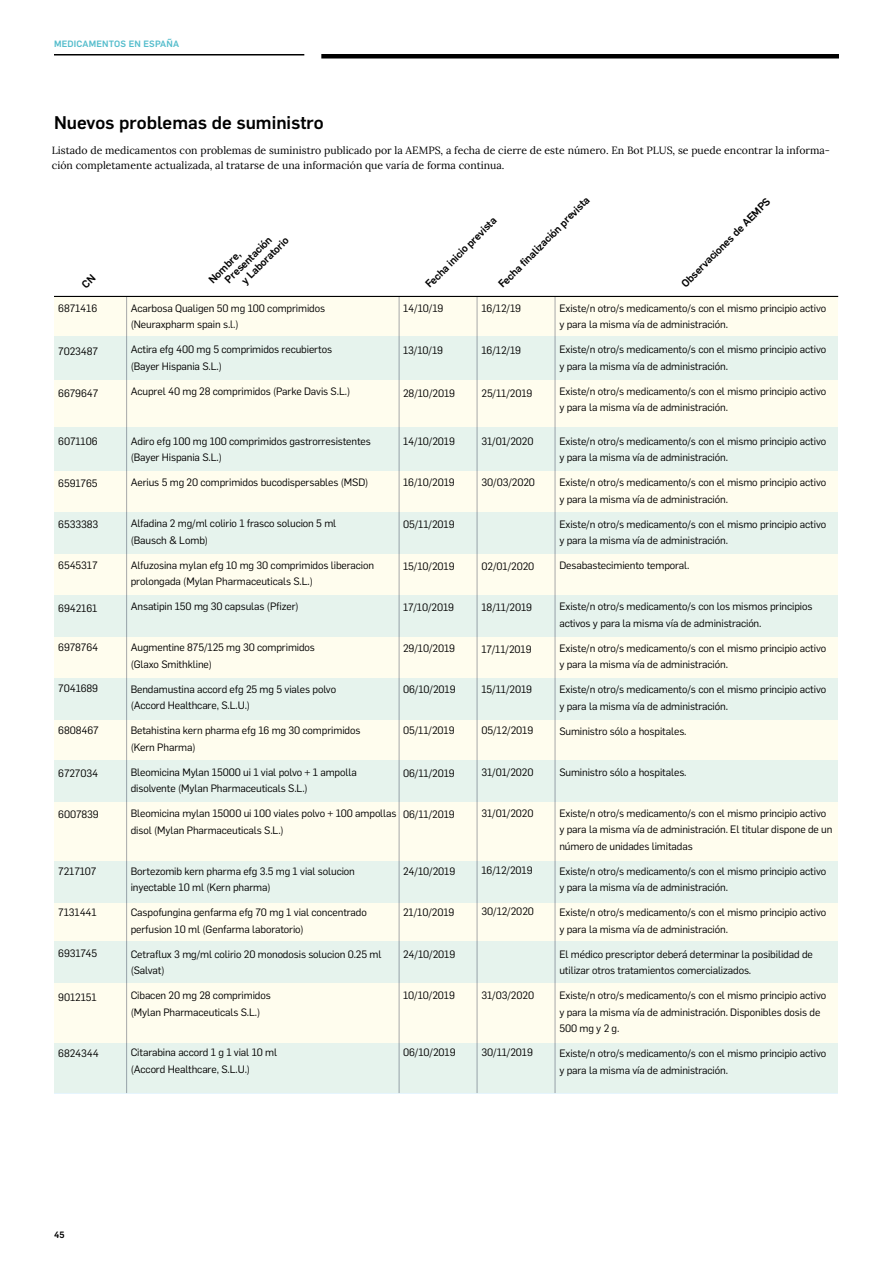
<style>
.page{position:relative;width:893px;height:1263px;background:#fff}
.page>*{position:absolute;margin:0;border:0;box-sizing:border-box;transform-origin:0 0}
.t1{font:500 18px "Flama";color:#000}
.t2{font:10.5px/16.5px "Flama";letter-spacing:-.01em;color:#000}
.t3{font:10.5px/15px "Lora";color:#000}
.t4{font:500 10.5px "Flama";color:#000}
.t5{font:500 9px "Flama";letter-spacing:.02em;color:#55bdcc}
.t6{font:500 9px "Flama";color:#000}
</style>
<div class="page">
<div style="left:54px;top:296px;width:783px;height:797px;background:#fffdee"></div>
<hr style="left:126px;top:297px;width:1px;height:796px;background:#a7a8a9">
<hr style="left:399px;top:296px;width:1px;height:797px;background:#a7a8a9">
<hr style="left:555px;top:296px;width:1px;height:797px;background:#a7a8a9">
<hr style="left:477px;top:297px;width:1px;height:796px;background:#a7a8a9">
<hr style="left:54px;top:296px;width:784px;height:1px;background:#000">
<div style="left:54px;top:336px;width:783px;height:44px;background:#e6f3ed"></div>
<div style="left:54px;top:427px;width:783px;height:44px;background:#e6f3ed"></div>
<div style="left:54px;top:513px;width:783px;height:41px;background:#e6f3ed"></div>
<div style="left:54px;top:596px;width:783px;height:41px;background:#e6f3ed"></div>
<div style="left:54px;top:678px;width:783px;height:41px;background:#e6f3ed"></div>
<div style="left:54px;top:760px;width:783px;height:42px;background:#e6f3ed"></div>
<div style="left:54px;top:861px;width:783px;height:41px;background:#e6f3ed"></div>
<div style="left:54px;top:941px;width:783px;height:42px;background:#e6f3ed"></div>
<div style="left:54px;top:1043px;width:783px;height:50px;background:#e6f3ed"></div>
<div style="left:321px;top:54px;width:518px;height:5px;background:#000"></div>
<hr style="left:54px;top:54px;width:250px;height:2px;background:#000">
<p class="t5" style="left:54px;top:37px;width:127px">MEDICAMENTOS EN ESPAÑA</p>
<h1 class="t1" style="left:54px;top:109px;width:271px">Nuevos problemas de suministro</h1>
<p class="t3" style="left:52px;top:142px;width:780px">Listado de medicamentos con problemas de suministro publicado por la AEMPS, a fecha de cierre de este número. En Bot PLUS, se puede encontrar la informa&shy;ción completamente actualizada, al tratarse de una información que varía de forma continua.</p>
<p class="t2" style="left:58px;top:300px;width:41px">6871416</p>
<p class="t2" style="left:58px;top:342px;width:41px">7023487</p>
<p class="t2" style="left:58px;top:385px;width:42px">6679647</p>
<p class="t2" style="left:58px;top:433px;width:41px">6071106</p>
<p class="t2" style="left:58px;top:474px;width:41px">6591765</p>
<p class="t2" style="left:58px;top:516px;width:41px">6533383</p>
<p class="t2" style="left:58px;top:557px;width:41px">6545317</p>
<p class="t2" style="left:58px;top:599px;width:41px">6942161</p>
<p class="t2" style="left:58px;top:639px;width:42px">6978764</p>
<p class="t2" style="left:58px;top:680px;width:41px">7041689</p>
<p class="t2" style="left:58px;top:722px;width:42px">6808467</p>
<p class="t2" style="left:58px;top:764px;width:41px">6727034</p>
<p class="t2" style="left:58px;top:805px;width:42px">6007839</p>
<p class="t2" style="left:58px;top:862px;width:40px">7217107</p>
<p class="t2" style="left:58px;top:903px;width:40px">7131441</p>
<p class="t2" style="left:58px;top:944px;width:41px">6931745</p>
<p class="t2" style="left:58px;top:988px;width:40px">9012151</p>
<p class="t2" style="left:58px;top:1044px;width:42px">6824344</p>
<p class="t4" style="left:221px;top:276px;width:63px;rotate:-45deg">Presentación</p>
<p class="t4" style="left:238px;top:277px;width:64px;rotate:-45deg">y Laboratorio</p>
<p class="t4" style="left:205px;top:276px;width:42px;rotate:-45deg">Nombre,</p>
<p class="t4" style="left:495px;top:280px;width:125px;rotate:-45deg">Fecha fi nalización prevista</p>
<p class="t4" style="left:678px;top:280px;width:123px;rotate:-45deg">Observaciones de AEMPS</p>
<p class="t4" style="left:422px;top:280px;width:97px;rotate:-45deg">Fecha inicio prevista</p>
<p class="t2" style="left:403px;top:299px;width:42px">14/10/19</p>
<p class="t2" style="left:403px;top:342px;width:41px">13/10/19</p>
<p class="t2" style="left:403px;top:384px;width:53px">28/10/2019</p>
<p class="t2" style="left:403px;top:432px;width:53px">14/10/2019</p>
<p class="t2" style="left:403px;top:473px;width:53px">16/10/2019</p>
<p class="t2" style="left:403px;top:515px;width:53px">05/11/2019</p>
<p class="t2" style="left:403px;top:557px;width:53px">15/10/2019</p>
<p class="t2" style="left:403px;top:598px;width:52px">17/10/2019</p>
<p class="t2" style="left:403px;top:639px;width:53px">29/10/2019</p>
<p class="t2" style="left:403px;top:680px;width:54px">06/10/2019</p>
<p class="t2" style="left:403px;top:721px;width:53px">05/11/2019</p>
<p class="t2" style="left:403px;top:764px;width:53px">06/11/2019</p>
<p class="t2" style="left:403px;top:805px;width:53px">06/11/2019</p>
<p class="t2" style="left:131px;top:299px;width:196px">Acarbosa Qualigen 50 mg 100 comprimidos (Neuraxpharm spain s.l.)</p>
<p class="t2" style="left:131px;top:341px;width:203px">Actira efg 400 mg 5 comprimidos recubiertos (Bayer Hispania S.L.)</p>
<p class="t2" style="left:131px;top:382px;width:221px">Acuprel 40 mg 28 comprimidos (Parke Davis S.L.)</p>
<p class="t2" style="left:131px;top:432px;width:242px">Adiro efg 100 mg 100 comprimidos gastrorresistentes (Bayer Hispania S.L.)</p>
<p class="t2" style="left:131px;top:474px;width:239px">Aerius 5 mg 20 comprimidos bucodispersables (MSD)</p>
<p class="t2" style="left:131px;top:515px;width:207px">Alfadina 2 mg/ml colirio 1 frasco solucion 5 ml (Bausch &amp; Lomb)</p>
<p class="t2" style="left:131px;top:556px;width:245px">Alfuzosina mylan efg 10 mg 30 comprimidos liberacion prolongada (Mylan Pharmaceuticals S.L.)</p>
<p class="t2" style="left:131px;top:598px;width:170px">Ansatipin 150 mg 30 capsulas (Pfizer)</p>
<p class="t2" style="left:131px;top:639px;width:186px">Augmentine 875/125 mg 30 comprimidos (Glaxo Smithkline)</p>
<p class="t2" style="left:131px;top:680px;width:207px">Bendamustina accord efg 25 mg 5 viales polvo (Accord Healthcare, S.L.U.)</p>
<p class="t2" style="left:131px;top:722px;width:231px">Betahistina kern pharma efg 16 mg 30 comprimidos (Kern Pharma)</p>
<p class="t2" style="left:131px;top:763px;width:228px">Bleomicina Mylan 15000 ui 1 vial polvo + 1 ampolla disolvente (Mylan Pharmaceuticals S.L.)</p>
<p class="t2" style="left:131px;top:805px;width:267px">Bleomicina mylan 15000 ui 100 viales polvo + 100 ampollas disol (Mylan Pharmaceuticals S.L.)</p>
<p class="t2" style="left:131px;top:862px;width:226px">Bortezomib kern pharma efg 3.5 mg 1 vial solucion inyectable 10 ml (Kern pharma)</p>
<p class="t2" style="left:131px;top:904px;width:238px">Caspofungina genfarma efg 70 mg 1 vial concentrado perfusion 10 ml (Genfarma laboratorio)</p>
<p class="t2" style="left:131px;top:945px;width:252px">Cetraflux 3 mg/ml colirio 20 monodosis solucion 0.25 ml (Salvat)</p>
<p class="t2" style="left:131px;top:987px;width:142px">Cibacen 20 mg 28 comprimidos (Mylan Pharmaceuticals S.L.)</p>
<p class="t2" style="left:131px;top:1043px;width:148px">Citarabina accord 1 g 1 vial 10 ml (Accord Healthcare, S.L.U.)</p>
<p class="t2" style="left:403px;top:862px;width:54px">24/10/2019</p>
<p class="t2" style="left:403px;top:903px;width:53px">21/10/2019</p>
<p class="t2" style="left:403px;top:945px;width:54px">24/10/2019</p>
<p class="t2" style="left:403px;top:986px;width:53px">10/10/2019</p>
<p class="t2" style="left:403px;top:1043px;width:54px">06/10/2019</p>
<p class="t2" style="left:481px;top:299px;width:41px">16/12/19</p>
<p class="t2" style="left:481px;top:342px;width:41px">16/12/19</p>
<p class="t2" style="left:481px;top:384px;width:52px">25/11/2019</p>
<p class="t2" style="left:481px;top:432px;width:54px">31/01/2020</p>
<p class="t2" style="left:481px;top:473px;width:55px">30/03/2020</p>
<p class="t2" style="left:481px;top:557px;width:54px">02/01/2020</p>
<p class="t2" style="left:481px;top:598px;width:52px">18/11/2019</p>
<p class="t2" style="left:481px;top:641px;width:52px">17/11/2019</p>
<p class="t2" style="left:481px;top:680px;width:52px">15/11/2019</p>
<p class="t2" style="left:481px;top:721px;width:53px">05/12/2019</p>
<p class="t2" style="left:481px;top:764px;width:54px">31/01/2020</p>
<p class="t2" style="left:481px;top:805px;width:54px">31/01/2020</p>
<p class="t2" style="left:481px;top:862px;width:53px">16/12/2019</p>
<p class="t2" style="left:481px;top:903px;width:54px">30/12/2020</p>
<p class="t2" style="left:481px;top:986px;width:54px">31/03/2020</p>
<p class="t2" style="left:481px;top:1043px;width:53px">30/11/2019</p>
<p class="t2" style="left:559px;top:299px;width:268px">Existe/n otro/s medicamento/s con el mismo principio activo y para la misma vía de administración.</p>
<p class="t2" style="left:559px;top:341px;width:268px">Existe/n otro/s medicamento/s con el mismo principio activo y para la misma vía de administración.</p>
<p class="t2" style="left:559px;top:382px;width:268px">Existe/n otro/s medicamento/s con el mismo principio activo y para la misma vía de administración.</p>
<p class="t2" style="left:559px;top:432px;width:268px">Existe/n otro/s medicamento/s con el mismo principio activo y para la misma vía de administración.</p>
<p class="t2" style="left:559px;top:474px;width:268px">Existe/n otro/s medicamento/s con el mismo principio activo y para la misma vía de administración.</p>
<p class="t2" style="left:559px;top:515px;width:268px">Existe/n otro/s medicamento/s con el mismo principio activo y para la misma vía de administración.</p>
<p class="t2" style="left:559px;top:557px;width:132px">Desabastecimiento temporal.</p>
<p class="t2" style="left:559px;top:598px;width:255px">Existe/n otro/s medicamento/s con los mismos principios activos y para la misma vía de administración.</p>
<p class="t2" style="left:559px;top:639px;width:268px">Existe/n otro/s medicamento/s con el mismo principio activo y para la misma vía de administración.</p>
<p class="t2" style="left:559px;top:681px;width:268px">Existe/n otro/s medicamento/s con el mismo principio activo y para la misma vía de administración.</p>
<p class="t2" style="left:559px;top:722px;width:129px">Suministro sólo a hospitales.</p>
<p class="t2" style="left:559px;top:763px;width:129px">Suministro sólo a hospitales.</p>
<p class="t2" style="left:559px;top:804px;width:275px">Existe/n otro/s medicamento/s con el mismo principio activo y para la misma vía de administración. El titular dispone de un número de unidades limitadas</p>
<p class="t2" style="left:559px;top:862px;width:268px">Existe/n otro/s medicamento/s con el mismo principio activo y para la misma vía de administración.</p>
<p class="t2" style="left:559px;top:904px;width:268px">Existe/n otro/s medicamento/s con el mismo principio activo y para la misma vía de administración.</p>
<p class="t2" style="left:559px;top:945px;width:255px">El médico prescriptor deberá determinar la posibilidad de utilizar otros tratamientos comercializados.</p>
<p class="t2" style="left:559px;top:987px;width:268px">Existe/n otro/s medicamento/s con el mismo principio activo y para la misma vía de administración. Disponibles dosis de<br>500 mg y 2 g.</p>
<p class="t2" style="left:559px;top:1045px;width:268px">Existe/n otro/s medicamento/s con el mismo principio activo y para la misma vía de administración.</p>
<p class="t6" style="left:54px;top:1229px;width:12px">45</p>
</div>
